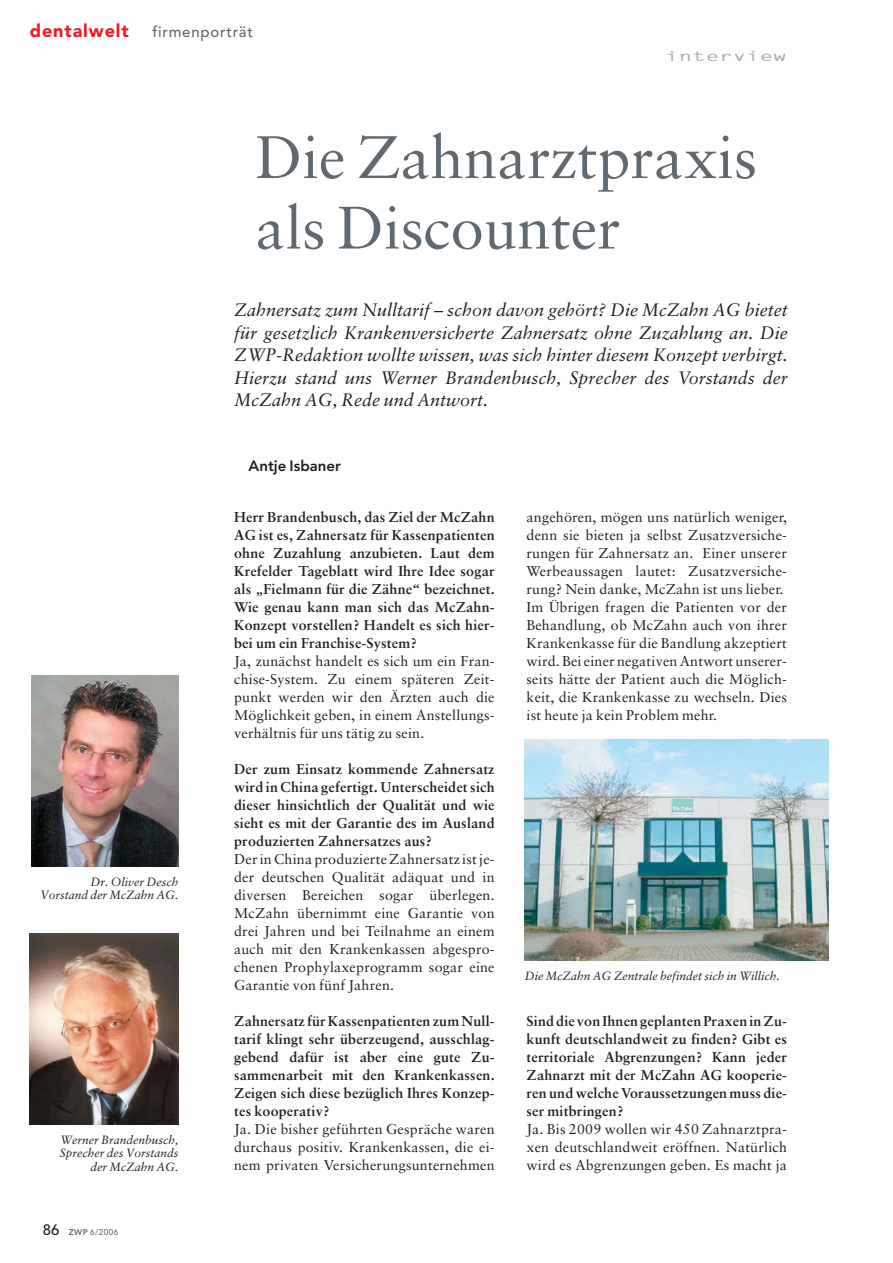
<style>
.page{position:relative;width:893px;height:1263px;background:#fff}
.page>*{position:absolute;margin:0;border:0;box-sizing:border-box;transform-origin:0 0}
.t1{font:60px/70.5px "Sabon";color:#606970}
.t2{font:italic 18px/22.5px "Sabon";color:#231f20;text-align:justify}
.t3{font:900 18px "Avenir";letter-spacing:.05em;color:#ed1c24}
.t4{font:500 15px "Avenir";letter-spacing:.05em;color:#606970}
.t5{font:800 15px "Avenir";color:#231f20}
.t6{font:14.25px/18px "Sabon";letter-spacing:.015em;color:#231f20;text-align:justify}
.t7{font:700 14.25px/18px "Sabon";letter-spacing:.015em;color:#231f20;text-align:justify}
.t8{font:700 13.5px "Letter Gothic";color:#a7afb5;scale:1.67 1}
.t9{font:italic 12px/13.5px "Sabon";color:#231f20;text-align:right}
.t10{font:500 8.25px "Avenir";color:#606970}
.s1{font-size:15px;color:#231f20}
.s2{font-weight:800}
</style>
<div class="page">
<img style="left:525px;top:740px;width:303px;height:220px">
<img style="left:30px;top:934px;width:149px;height:191px">
<img style="left:31px;top:676px;width:148px;height:191px">
<p class="t3" style="left:30px;top:24px;width:101px">dentalwelt</p>
<p class="t4" style="left:152px;top:26px;width:102px">firmenporträt</p>
<p class="t8" style="left:665px;top:51px;width:74px">interview</p>
<h1 class="t1" style="left:256px;top:127px;width:503px">Die Zahnarztpraxis als Discounter</h1>
<p class="t2" style="left:234px;top:300px;width:555px">Zahnersatz zum Nulltarif – schon davon gehört? Die McZahn AG bietet für gesetzlich Krankenversicherte Zahnersatz ohne Zuzahlung an. Die ZWP-Redaktion wollte wissen, was sich hinter diesem Konzept verbirgt.<br>Hierzu stand uns Werner Brandenbusch, Sprecher des Vorstands der McZahn AG, Rede und Antwort.</p>
<p class="t9" style="left:40px;top:876px;width:140px">Dr. Oliver Desch<br>Vorstand der McZahn AG.</p>
<p class="t9" style="left:60px;top:1134px;width:120px">Werner Brandenbusch,<br>Sprecher des Vorstands der McZahn AG.</p>
<p class="t10" style="left:43px;top:1228px;width:77px"><span class="s1">86</span> <span class="s2">ZWP</span> 6/2006</p>
<p class="t5" style="left:249px;top:459px;width:94px">Antje Isbaner</p>
<p class="t7" style="left:234px;top:509px;width:262px">Herr Brandenbusch, das Ziel der McZahn AG ist es, Zahnersatz für Kassenpatienten ohne Zuzahlung anzubieten. Laut dem Krefelder Tageblatt wird Ihre Idee sogar als „Fielmann für die Zähne“ bezeichnet.<br>Wie genau kann man sich das McZahn-Konzept vorstellen? Handelt es sich hier&shy;bei um ein Franchise-System?</p>
<p class="t6" style="left:234px;top:653px;width:262px">Ja, zunächst handelt es sich um ein Fran&shy;chise-System. Zu einem späteren Zeit&shy;punkt werden wir den Ärzten auch die Möglichkeit geben, in einem Anstellungs&shy;verhältnis für uns tätig zu sein.</p>
<p class="t7" style="left:234px;top:761px;width:262px">Der zum Einsatz kommende Zahnersatz wird in China gefertigt. Unterscheidet sich dieser hinsichtlich der Qualität und wie sieht es mit der Garantie des im Ausland produzierten Zahnersatzes aus?</p>
<p class="t6" style="left:234px;top:851px;width:262px">Der in China produzierte Zahnersatz ist je&shy;der deutschen Qualität adäquat und in diversen Bereichen sogar überlegen.<br>McZahn übernimmt eine Garantie von drei Jahren und bei Teilnahme an einem auch mit den Krankenkassen abgespro&shy;chenen Prophylaxeprogramm sogar eine Garantie von fünf Jahren.</p>
<p class="t7" style="left:234px;top:1013px;width:262px">Zahnersatz für Kassenpatienten zum Null&shy;tarif klingt sehr überzeugend, ausschlag&shy;gebend dafür ist aber eine gute Zu&shy;sammenarbeit mit den Krankenkassen.<br>Zeigen sich diese bezüglich Ihres Konzep&shy;tes kooperativ?</p>
<p class="t6" style="left:234px;top:1121px;width:262px">Ja. Die bisher geführten Gespräche waren durchaus positiv. Krankenkassen, die ei&shy;nem privaten Versicherungsunternehmen</p>
<p class="t6" style="left:526px;top:509px;width:262px;text-align:left">angehören, mögen uns natürlich weniger, denn sie bieten ja selbst Zusatzversiche&shy;rungen für Zahnersatz an. Einer unserer Werbeaussagen lautet: Zusatzversiche&shy;rung? Nein danke, McZahn ist uns lieber.<br>Im Übrigen fragen die Patienten vor der Behandlung, ob McZahn auch von ihrer Krankenkasse für die Bandlung akzeptiert wird. Bei einer negativen Antwort unserer&shy;seits hätte der Patient auch die Möglich&shy;keit, die Krankenkasse zu wechseln. Dies ist heute ja kein Problem mehr.</p>
<p class="t9" style="left:525px;top:970px;width:256px">Die McZahn AG Zentrale befindet sich in Willich.</p>
<p class="t7" style="left:526px;top:1013px;width:262px">Sind die von Ihnen geplanten Praxen in Zu&shy;kunft deutschlandweit zu finden? Gibt es territoriale Abgrenzungen? Kann jeder Zahnarzt mit der McZahn AG kooperie&shy;ren und welche Voraussetzungen muss die&shy;ser mitbringen?</p>
<p class="t6" style="left:526px;top:1121px;width:262px">Ja. Bis 2009 wollen wir 450 Zahnarztpra&shy;xen deutschlandweit eröffnen. Natürlich wird es Abgrenzungen geben. Es macht ja</p>
</div>
